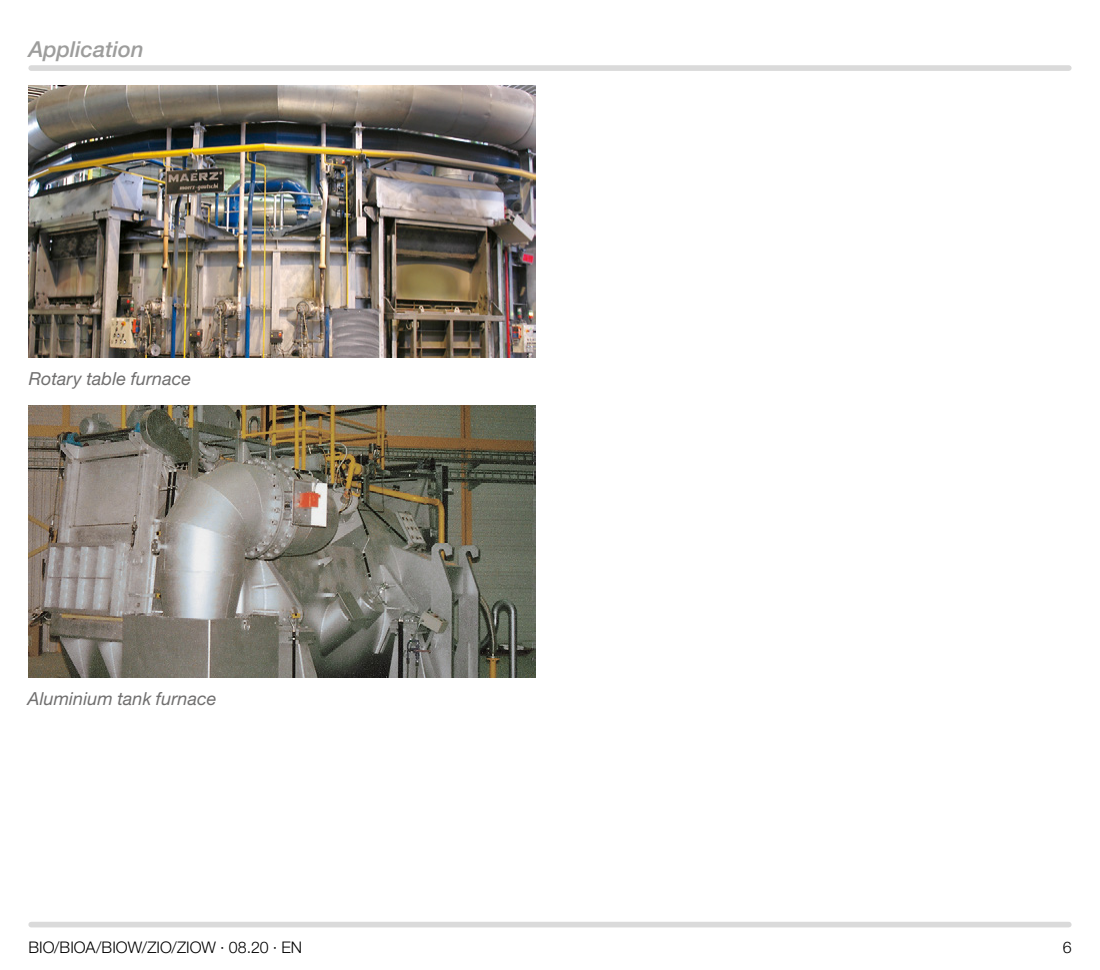
<style>
.page{position:relative;width:1100px;height:970px;background:#fff}
.page>*{position:absolute;margin:0;border:0;box-sizing:border-box;transform-origin:0 0}
.t1{font:italic 500 22px "Helvetica Neue LT Pro";color:#9d9d9c}
.t2{font:italic 18px "Helvetica Neue LT Pro";letter-spacing:.005em;color:#706f6f}
.t3{font:300 16px "Helvetica Neue LT Pro";color:#000}
</style>
<div class="page">
<div style="left:31px;top:921px;width:1038px;height:6px;background:#dadada"></div>
<div style="left:31px;top:65px;width:1038px;height:6px;background:#dadada"></div>
<img style="left:28px;top:85px;width:508px;height:272px">
<img style="left:28px;top:405px;width:508px;height:272px">
<p class="t1" style="left:28px;top:36px;width:117px">Application</p>
<p class="t2" style="left:29px;top:367px;width:164px">Rotary table furnace</p>
<p class="t2" style="left:28px;top:687px;width:190px">Aluminium tank furnace</p>
<p class="t3" style="left:28px;top:937px;width:275px">BIO/BIOA/BIOW/ZIO/ZIOW · 08.20 · EN</p>
<p class="t3" style="left:1063px;top:937px;width:10px">6</p>
</div>
